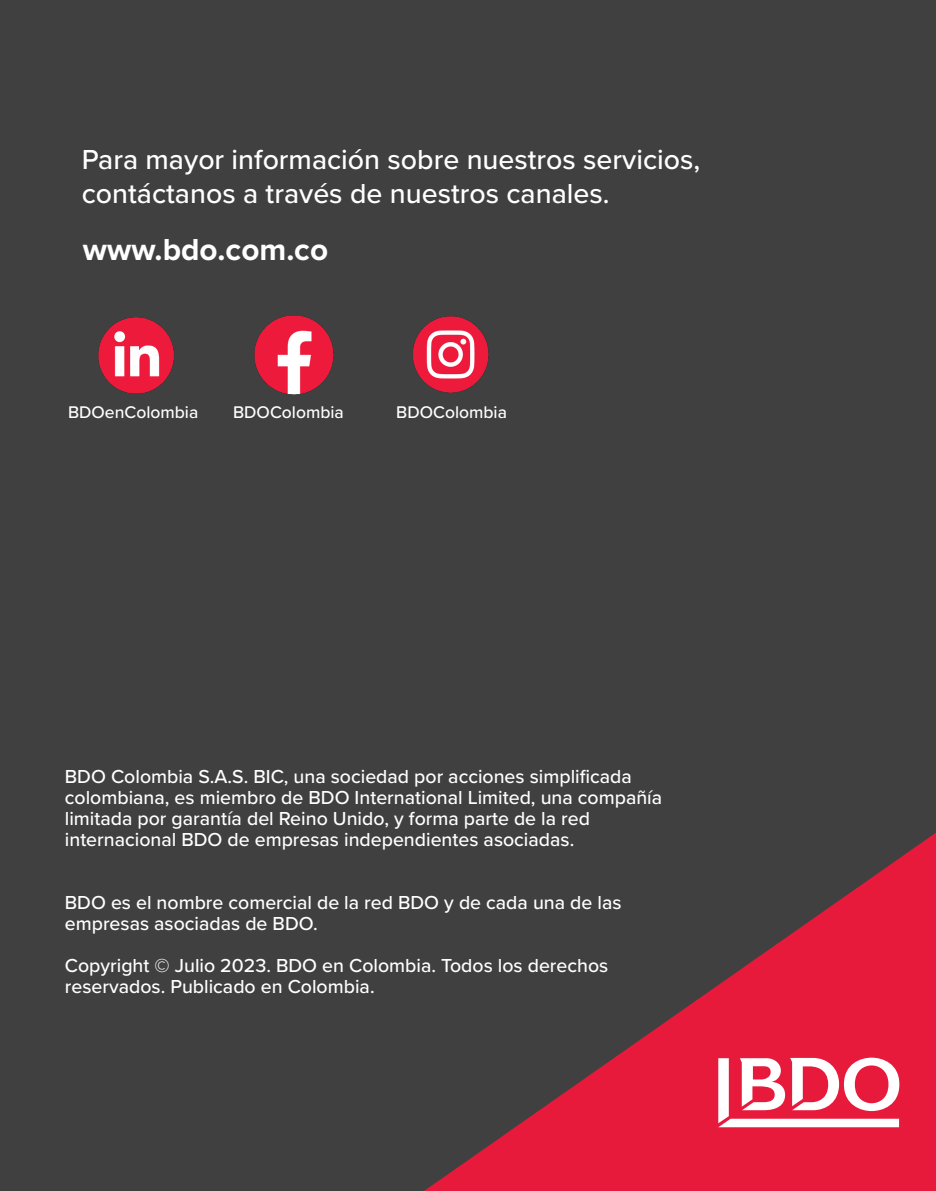
<style>
.page{position:relative;width:936px;height:1191px;background:#fff}
.page>*{position:absolute;margin:0;border:0;box-sizing:border-box;transform-origin:0 0}
.t1{font:700 31.5px "Proxima Nova";color:#fff}
.Page_Header{font:500 28.5px/34.5px "Proxima Nova";color:#fff}
.t2{font:500 19.5px/21px "Proxima Nova";color:#fff}
.t3{font:500 17.55px "Proxima Nova";color:#fff}
</style>
<div class="page">
<div style="left:0;top:0;width:935px;height:1191px;background:#404040"></div>
<svg style="left:424px;top:833px;width:511px;height:358px"></svg>
<svg style="left:718px;top:1057px;width:181px;height:70px;background:#f38a9b"></svg>
<img style="left:254px;top:316px;width:80px;height:79px">
<img style="left:413px;top:316px;width:76px;height:77px">
<img style="left:98px;top:317px;width:76px;height:77px">
<p class="Page_Header" style="left:82px;top:141px;width:620px">Para mayor información sobre nuestros servicios, contáctanos a través de nuestros canales.</p>
<p class="t1" style="left:83px;top:235px;width:247px">www.bdo.com.co</p>
<p class="t3" style="left:68px;top:399px;width:132px">BDOenColombia</p>
<p class="t3" style="left:233px;top:399px;width:112px">BDOColombia</p>
<p class="t3" style="left:396px;top:399px;width:112px">BDOColombia</p>
<p class="t2" style="left:65px;top:765px;width:598px">BDO Colombia S.A.S. BIC, una sociedad por acciones simplificada colombiana, es miembro de BDO International Limited, una compañía limitada por garantía del Reino Unido, y forma parte de la red internacional BDO de empresas independientes asociadas.</p>
<p class="t2" style="left:65px;top:891px;width:558px">BDO es el nombre comercial de la red BDO y de cada una de las empresas asociadas de BDO.</p>
<p class="t2" style="left:65px;top:954px;width:545px">Copyright © Julio 2023. BDO en Colombia. Todos los derechos reservados. Publicado en Colombia.</p>
</div>
